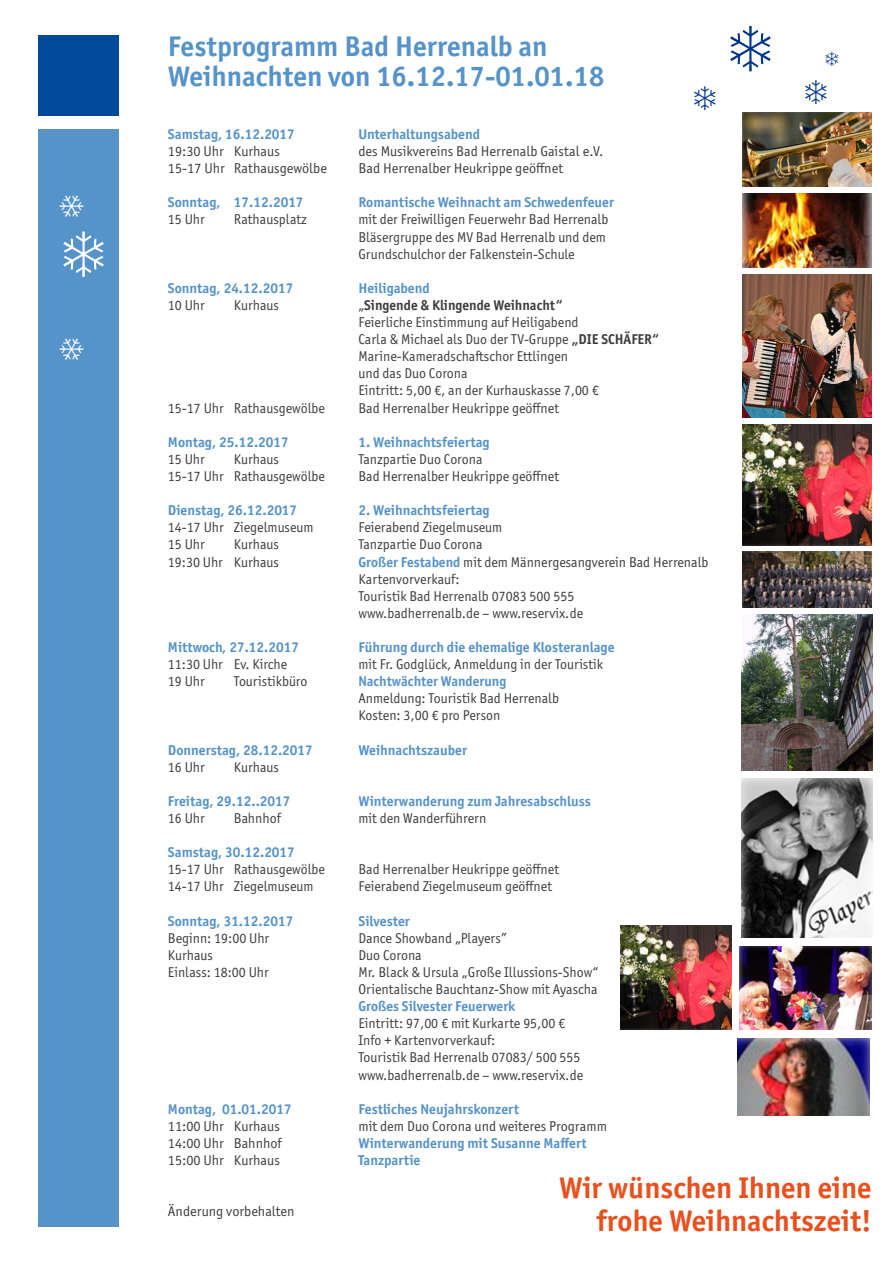
<style>
.page{position:relative;width:893px;height:1263px;background:#fff}
.page>*{position:absolute;margin:0;border:0;box-sizing:border-box;transform-origin:0 0}
.Headline_blau{font:700 30px "Officina Sans ITC Pro";color:#e8511e}
.Headline_blau-2{font:700 28.5px "Officina Sans ITC Pro";color:#5693c9}
.Fließtext_grau{font:14.25px "Officina Sans ITC Pro";color:#3e3d40}
.Fließtext_grau-2{font:700 14.25px "Officina Sans ITC Pro";color:#5693c9}
.Fließtext_grau-3{font:700 14.25px "Officina Sans ITC Pro";color:#3e3d40}
.s1{font-weight:400}
.s2{font-weight:700}
.s3{font-weight:700;color:#5693c9}
</style>
<div class="page">
<div style="left:39px;top:129px;width:80px;height:1097px;background:#5693c9"></div>
<div style="left:39px;top:35px;width:80px;height:81px;background:#004a99"></div>
<img style="left:743px;top:112px;width:129px;height:74px">
<img style="left:743px;top:194px;width:129px;height:74px">
<img style="left:743px;top:274px;width:129px;height:144px">
<img style="left:743px;top:424px;width:129px;height:121px">
<img style="left:743px;top:552px;width:129px;height:55px">
<img style="left:741px;top:614px;width:132px;height:157px">
<img style="left:737px;top:1038px;width:133px;height:77px">
<img style="left:740px;top:947px;width:132px;height:82px">
<img style="left:741px;top:778px;width:132px;height:159px">
<img style="left:621px;top:925px;width:111px;height:104px">
<p class="Headline_blau-2" style="left:168px;top:28px;width:381px">Festprogramm Bad Herrenalb an</p>
<p class="Headline_blau-2" style="left:168px;top:58px;width:438px">Weihnachten von 16.12.17-01.01.18</p>
<p class="Fließtext_grau-2" style="left:168px;top:125px;width:128px">Samstag, 16.12.2017</p>
<p class="Fließtext_grau-2" style="left:358px;top:125px;width:123px">Unterhaltungsabend</p>
<p class="Fließtext_grau" style="left:168px;top:143px;width:113px">19:30 Uhr Kurhaus</p>
<p class="Fließtext_grau" style="left:358px;top:143px;width:246px">des Musikvereins Bad Herrenalb Gaistal e.V.</p>
<p class="Fließtext_grau" style="left:168px;top:160px;width:160px">15-17 Uhr Rathausgewölbe</p>
<p class="Fließtext_grau" style="left:358px;top:160px;width:206px">Bad Herrenalber Heukrippe geöffnet</p>
<p class="Fließtext_grau-2" style="left:168px;top:194px;width:137px">Sonntag, 17.12.2017</p>
<p class="Fließtext_grau-2" style="left:358px;top:194px;width:257px">Romantische Weihnacht am Schwedenfeuer</p>
<p class="Fließtext_grau" style="left:168px;top:211px;width:38px">15 Uhr</p>
<p class="Fließtext_grau" style="left:234px;top:211px;width:74px">Rathausplatz</p>
<p class="Fließtext_grau" style="left:358px;top:211px;width:252px">mit der Freiwilligen Feuerwehr Bad Herrenalb</p>
<p class="Fließtext_grau" style="left:358px;top:228px;width:249px">Bläsergruppe des MV Bad Herrenalb und dem</p>
<p class="Fließtext_grau" style="left:358px;top:245px;width:218px">Grundschulchor der Falkenstein-Schule</p>
<p class="Fließtext_grau-2" style="left:168px;top:279px;width:127px">Sonntag, 24.12.2017</p>
<p class="Fließtext_grau-2" style="left:358px;top:279px;width:73px">Heiligabend</p>
<p class="Fließtext_grau" style="left:168px;top:297px;width:38px">10 Uhr</p>
<p class="Fließtext_grau" style="left:234px;top:297px;width:46px">Kurhaus</p>
<p class="Fließtext_grau-3" style="left:358px;top:296px;width:206px"><span class="s1">„</span>Singende &amp; Klingende Weihnacht“</p>
<p class="Fließtext_grau" style="left:358px;top:314px;width:222px">Feierliche Einstimmung auf Heiligabend</p>
<p class="Fließtext_grau" style="left:358px;top:331px;width:302px">Carla &amp; Michael als Duo der TV-Gruppe <span class="s2">„DIE SCHÄFER“</span></p>
<p class="Fließtext_grau" style="left:358px;top:348px;width:211px">Marine-Kameradschaftschor Ettlingen</p>
<p class="Fließtext_grau" style="left:358px;top:365px;width:111px">und das Duo Corona</p>
<p class="Fließtext_grau" style="left:358px;top:382px;width:242px">Eintritt: 5,00 €, an der Kurhauskasse 7,00 €</p>
<p class="Fließtext_grau" style="left:168px;top:399px;width:159px">15-17 Uhr Rathausgewölbe</p>
<p class="Fließtext_grau" style="left:358px;top:399px;width:202px">Bad Herrenalber Heukrippe geöffnet</p>
<p class="Fließtext_grau-2" style="left:168px;top:433px;width:122px">Montag, 25.12.2017</p>
<p class="Fließtext_grau-2" style="left:358px;top:433px;width:133px">1. Weihnachtsfeiertag</p>
<p class="Fließtext_grau" style="left:168px;top:451px;width:38px">15 Uhr</p>
<p class="Fließtext_grau" style="left:234px;top:451px;width:46px">Kurhaus</p>
<p class="Fließtext_grau" style="left:358px;top:451px;width:126px">Tanzpartie Duo Corona</p>
<p class="Fließtext_grau" style="left:168px;top:468px;width:159px">15-17 Uhr Rathausgewölbe</p>
<p class="Fließtext_grau" style="left:358px;top:468px;width:202px">Bad Herrenalber Heukrippe geöffnet</p>
<p class="Fließtext_grau-2" style="left:168px;top:501px;width:131px">Dienstag, 26.12.2017</p>
<p class="Fließtext_grau-2" style="left:358px;top:501px;width:133px">2. Weihnachtsfeiertag</p>
<p class="Fließtext_grau" style="left:168px;top:519px;width:147px">14-17 Uhr Ziegelmuseum</p>
<p class="Fließtext_grau" style="left:358px;top:519px;width:145px">Feierabend Ziegelmuseum</p>
<p class="Fließtext_grau" style="left:168px;top:536px;width:38px">15 Uhr</p>
<p class="Fließtext_grau" style="left:234px;top:536px;width:46px">Kurhaus</p>
<p class="Fließtext_grau" style="left:358px;top:536px;width:126px">Tanzpartie Duo Corona</p>
<p class="Fließtext_grau" style="left:168px;top:553px;width:112px">19:30 Uhr Kurhaus</p>
<p class="Fließtext_grau" style="left:358px;top:553px;width:352px"><span class="s3">Großer Festabend</span> mit dem Männergesangverein Bad Herrenalb</p>
<p class="Fließtext_grau" style="left:358px;top:570px;width:103px">Kartenvorverkauf:</p>
<p class="Fließtext_grau" style="left:358px;top:587px;width:217px">Touristik Bad Herrenalb 07083 500 555</p>
<p class="Fließtext_grau" style="left:358px;top:605px;width:226px">www.badherrenalb.de – www.reservix.de</p>
<p class="Fließtext_grau-2" style="left:168px;top:638px;width:133px">Mittwoch, 27.12.2017</p>
<p class="Fließtext_grau-2" style="left:358px;top:638px;width:258px">Führung durch die ehemalige Klosteranlage</p>
<p class="Fließtext_grau" style="left:168px;top:656px;width:121px">11:30 Uhr Ev. Kirche</p>
<p class="Fließtext_grau" style="left:358px;top:656px;width:246px">mit Fr. Godglück, Anmeldung in der Touristik</p>
<p class="Fließtext_grau" style="left:168px;top:673px;width:38px">19 Uhr</p>
<p class="Fließtext_grau" style="left:234px;top:673px;width:75px">Touristikbüro</p>
<p class="Fließtext_grau-2" style="left:358px;top:672px;width:149px">Nachtwächter Wanderung</p>
<p class="Fließtext_grau" style="left:358px;top:690px;width:202px">Anmeldung: Touristik Bad Herrenalb</p>
<p class="Fließtext_grau" style="left:358px;top:707px;width:143px">Kosten: 3,00 € pro Person</p>
<p class="Fließtext_grau-2" style="left:168px;top:741px;width:146px">Donnerstag, 28.12.2017</p>
<p class="Fließtext_grau-2" style="left:358px;top:741px;width:110px">Weihnachtszauber</p>
<p class="Fließtext_grau" style="left:168px;top:758px;width:38px">16 Uhr</p>
<p class="Fließtext_grau" style="left:234px;top:758px;width:46px">Kurhaus</p>
<p class="Fließtext_grau-2" style="left:168px;top:792px;width:124px">Freitag, 29.12..2017</p>
<p class="Fließtext_grau-2" style="left:358px;top:792px;width:234px">Winterwanderung zum Jahresabschluss</p>
<p class="Fließtext_grau" style="left:168px;top:810px;width:38px">16 Uhr</p>
<p class="Fließtext_grau" style="left:234px;top:810px;width:48px">Bahnhof</p>
<p class="Fließtext_grau" style="left:358px;top:810px;width:129px">mit den Wanderführern</p>
<p class="Fließtext_grau-2" style="left:168px;top:843px;width:128px">Samstag, 30.12.2017</p>
<p class="Fließtext_grau" style="left:168px;top:861px;width:159px">15-17 Uhr Rathausgewölbe</p>
<p class="Fließtext_grau" style="left:358px;top:861px;width:202px">Bad Herrenalber Heukrippe geöffnet</p>
<p class="Fließtext_grau" style="left:168px;top:878px;width:147px">14-17 Uhr Ziegelmuseum</p>
<p class="Fließtext_grau" style="left:358px;top:878px;width:195px">Feierabend Ziegelmuseum geöffnet</p>
<p class="Fließtext_grau-2" style="left:168px;top:912px;width:127px">Sonntag, 31.12.2017</p>
<p class="Fließtext_grau-2" style="left:358px;top:912px;width:53px">Silvester</p>
<p class="Fließtext_grau" style="left:168px;top:929px;width:103px">Beginn: 19:00 Uhr</p>
<p class="Fließtext_grau" style="left:358px;top:929px;width:150px">Dance Showband „Players”</p>
<p class="Fließtext_grau" style="left:168px;top:947px;width:46px">Kurhaus</p>
<p class="Fließtext_grau" style="left:358px;top:947px;width:65px">Duo Corona</p>
<p class="Fließtext_grau" style="left:168px;top:964px;width:102px">Einlass: 18:00 Uhr</p>
<p class="Fließtext_grau" style="left:358px;top:964px;width:242px">Mr. Black &amp; Ursula „Große Illussions-Show“</p>
<p class="Fließtext_grau" style="left:358px;top:981px;width:241px">Orientalische Bauchtanz-Show mit Ayascha</p>
<p class="Fließtext_grau-2" style="left:358px;top:997px;width:158px">Großes Silvester Feuerwerk</p>
<p class="Fließtext_grau" style="left:358px;top:1015px;width:208px">Eintritt: 97,00 € mit Kurkarte 95,00 €</p>
<p class="Fließtext_grau" style="left:358px;top:1032px;width:138px">Info + Kartenvorverkauf:</p>
<p class="Fließtext_grau" style="left:358px;top:1049px;width:224px">Touristik Bad Herrenalb 07083/ 500 555</p>
<p class="Fließtext_grau" style="left:358px;top:1066px;width:226px">www.badherrenalb.de – www.reservix.de</p>
<p class="Fließtext_grau-2" style="left:168px;top:1100px;width:125px">Montag, 01.01.2017</p>
<p class="Fließtext_grau-2" style="left:358px;top:1100px;width:162px">Festliches Neujahrskonzert</p>
<p class="Fließtext_grau" style="left:168px;top:1118px;width:113px">11:00 Uhr Kurhaus</p>
<p class="Fließtext_grau" style="left:358px;top:1118px;width:250px">mit dem Duo Corona und weiteres Programm</p>
<p class="Fließtext_grau" style="left:168px;top:1135px;width:115px">14:00 Uhr Bahnhof</p>
<p class="Fließtext_grau-2" style="left:358px;top:1134px;width:230px">Winterwanderung mit Susanne Maffert</p>
<p class="Fließtext_grau" style="left:168px;top:1152px;width:113px">15:00 Uhr Kurhaus</p>
<p class="Fließtext_grau-2" style="left:358px;top:1151px;width:63px">Tanzpartie</p>
<p class="Fließtext_grau" style="left:168px;top:1203px;width:128px">Änderung vorbehalten</p>
<p class="Headline_blau" style="left:559px;top:1169px;width:314px">Wir wünschen Ihnen eine</p>
<p class="Headline_blau" style="left:596px;top:1202px;width:277px">frohe Weihnachtszeit!</p>
</div>
